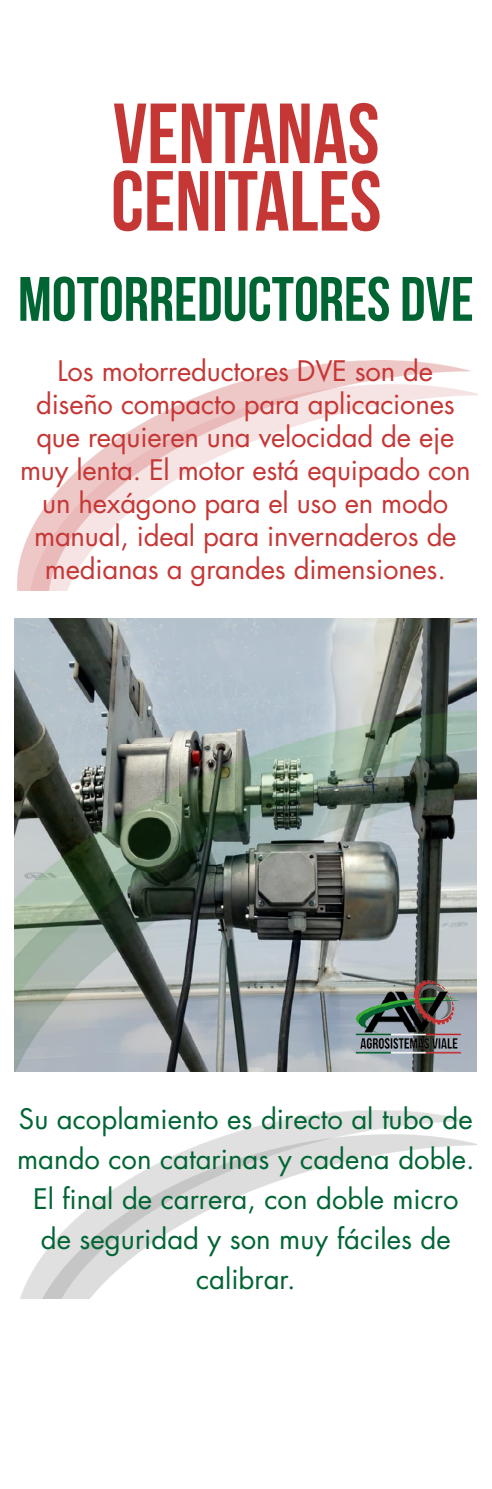
<style>
.page{position:relative;width:492px;height:1489px;background:#fff}
.page>*{position:absolute;margin:0;border:0;box-sizing:border-box;transform-origin:0 0}
.t1{font:85px/67.5px "Bebas Neue";color:#c53735}
.t2{font:62.5px "Bebas Neue";color:#006533}
.t3{font:27.5px/33px "Futura Std";letter-spacing:-.01em;color:#c53735;text-align:center}
.t4{font:27.5px/40px "Futura Std";color:#006533;text-align:center}
</style>
<div class="page">
<img style="left:17px;top:360px;width:460px;height:230px">
<img style="left:20px;top:1110px;width:456px;height:188px">
<img style="left:15px;top:619px;width:461px;height:452px">
<h1 class="t1" style="left:111px;top:99px;width:272px">VENTANAS<br>CENITALES</h1>
<h2 class="t2" style="left:18px;top:265px;width:457px">MOTORREDUCTORES DVE</h2>
<p class="t3" style="left:20px;top:355px;width:451px">Los motorreductores DVE son de diseño compacto para aplicaciones que requieren una velocidad de eje muy lenta. El motor está equipado con un hexágono para el uso en modo manual, ideal para invernaderos de medianas a grandes dimensiones.</p>
<p class="t4" style="left:17px;top:1099px;width:458px">Su acoplamiento es directo al tubo de mando con catarinas y cadena doble.<br>El final de carrera, con doble micro de seguridad y son muy fáciles de calibrar.</p>
</div>
